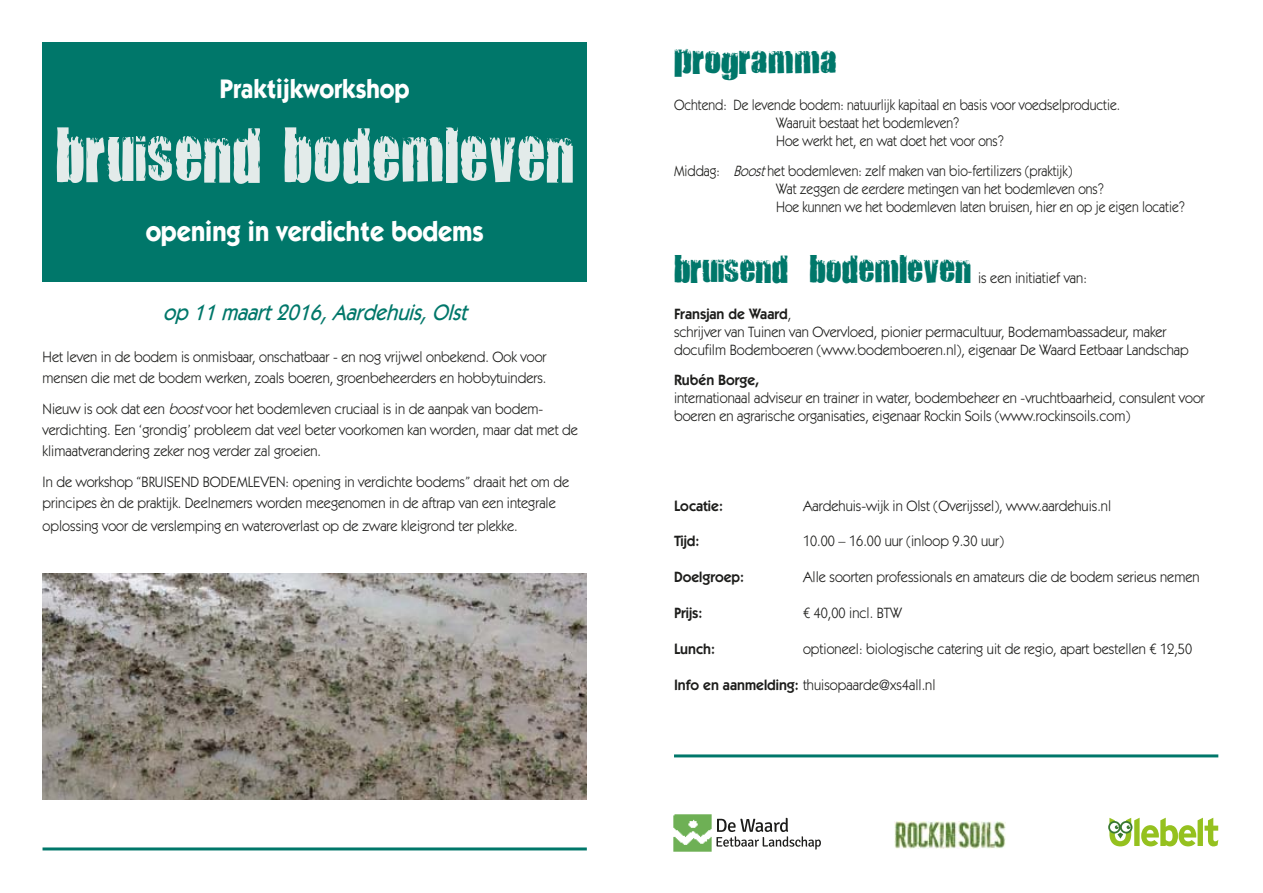
<style>
.page{position:relative;width:1263px;height:893px;background:#fff}
.page>*{position:absolute;margin:0;border:0;box-sizing:border-box;transform-origin:0 0}
.t1{font:89.7px "Funboy";letter-spacing:.01em;color:#e3ebea;scale:.83 1}
.platte_tekst{font:44.85px "Funboy";color:#00776a;scale:.95 1}
.platte_tekst-2{font:44.85px "Funboy";color:#00776a}
.t2{font:700 28.35px "ITC Kabel Std";color:#fff;scale:.9 1}
.t3{font:700 26.85px "ITC Kabel Std";color:#fff;scale:.9 1}
.t4{font:italic 500 22.35px "ITC Kabel Std";color:#00776a;scale:.9 1}
.platte_tekst-3{font:15px/20.9px "ITC Kabel Std";color:#1d1d1b;scale:.95 1}
.platte_tekst-4{font:15px "ITC Kabel Std";color:#1d1d1b;scale:.9 1}
.platte_tekst-5{font:600 15px "ITC Kabel Std";color:#1d1d1b;scale:.95 1}
.s1{font-style:italic}
.s2{font-weight:400}
.s3{font-weight:600}
</style>
<div class="page">
<div style="left:43px;top:43px;width:544px;height:239px;background:#00776a"></div>
<img style="left:43px;top:573px;width:544px;height:227px">
<hr style="left:43px;top:847px;width:544px;height:3px;background:#00776a">
<svg style="left:1108px;top:818px;width:110px;height:28px"></svg>
<img style="left:673px;top:814px;width:39px;height:38px">
<svg style="left:716px;top:818px;width:105px;height:31px"></svg>
<img style="left:894px;top:821px;width:111px;height:27px">
<hr style="left:674px;top:754px;width:544px;height:3px;background:#00776a">
<p class="t3" style="left:220px;top:72px;width:212px">Praktijkworkshop</p>
<p class="t1" style="left:56px;top:111px;width:625px">Bruisend bodemleven</p>
<p class="t2" style="left:146px;top:214px;width:377px">opening in verdichte bodems</p>
<p class="t4" style="left:163px;top:299px;width:347px">op11maart2016,Aardehuis,Olst</p>
<p class="platte_tekst-3" style="left:43px;top:346px;width:532px">Het leven in de bodem is onmisbaar, onschatbaar - en nog vrijwel onbekend. Ook voor mensen die met de bodem werken, zoals boeren, groenbeheerders en hobbytuinders.</p>
<p class="platte_tekst-3" style="left:43px;top:398px;width:565px">Nieuw is ook dat een <span class="s1">boost</span>voor het bodemleven cruciaal is in de aanpak van bodem&shy;verdichting. Een ‘grondig’ probleem dat veel beter voorkomen kan worden, maar dat met de klimaatverandering zeker nog verder zal groeien.</p>
<p class="platte_tekst-3" style="left:43px;top:472px;width:556px">In de workshop “BRUISEND BODEMLEVEN: opening in verdichte bodems” draait het om de principes èn de praktijk. Deelnemers worden meegenomen in de aftrap van een integrale</p>
<p class="platte_tekst-3" style="left:43px;top:515px;width:502px">oplossing voor de verslemping en wateroverlast op de zware kleigrond ter plekke.</p>
<p class="platte_tekst-2" style="left:674px;top:38px;width:164px">Programma</p>
<p class="platte_tekst-4" style="left:674px;top:96px;width:497px">Ochtend: De levende bodem: natuurlijk kapitaal en basis voor voedselproductie.</p>
<p class="platte_tekst-4" style="left:776px;top:114px;width:205px">Waaruit bestaat het bodemleven?</p>
<p class="platte_tekst-4" style="left:776px;top:132px;width:254px">Hoe werkt het, en wat doet het voor ons?</p>
<p class="platte_tekst-4" style="left:674px;top:162px;width:444px">Middag: <span class="s1">Boost</span>het bodemleven: zelf maken van bio-fertilizers (praktijk)</p>
<p class="platte_tekst-4" style="left:776px;top:180px;width:366px">Wat zeggen de eerdere metingen van het bodemleven ons?</p>
<p class="platte_tekst-4" style="left:776px;top:198px;width:455px">Hoe kunnen we het bodemleven laten bruisen, hier en op je eigen locatie?</p>
<p class="platte_tekst" style="left:674px;top:247px;width:314px">BRUISEND BODEMLEVEN</p>
<p class="platte_tekst-3" style="left:978px;top:268px;width:116px">is een initiatief van:</p>
<p class="platte_tekst-5" style="left:674px;top:305px;width:125px">Fransjan de Waard<span class="s2">,</span></p>
<p class="platte_tekst-3" style="left:674px;top:322px;width:520px">schrijver van Tuinen van Overvloed, pionier permacultuur, Bodemambassadeur, maker</p>
<p class="platte_tekst-3" style="left:674px;top:340px;width:543px">docufilm Bodemboeren (www.bodemboeren.nl), eigenaar De Waard Eetbaar Landschap</p>
<p class="platte_tekst-5" style="left:674px;top:371px;width:91px">Rubén Borge,</p>
<p class="platte_tekst-3" style="left:674px;top:389px;width:560px;line-height:18px">internationaal adviseur en trainer in water, bodembeheer en -vruchtbaarheid, consulent voor boeren en agrarische organisaties, eigenaar Rockin Soils (www.rockinsoils.com)</p>
<p class="platte_tekst-5" style="left:674px;top:497px;width:53px">Locatie:</p>
<p class="platte_tekst-3" style="left:803px;top:495px;width:326px">Aardehuis-wijk in Olst (Overijssel), www.aardehuis.nl</p>
<p class="platte_tekst-5" style="left:674px;top:532px;width:28px">Tijd:</p>
<p class="platte_tekst-3" style="left:803px;top:531px;width:213px">10.00 – 16.00 uur (inloop 9.30 uur)</p>
<p class="platte_tekst-5" style="left:674px;top:568px;width:75px">Doelgroep:</p>
<p class="platte_tekst-3" style="left:803px;top:567px;width:419px">Alle soorten professionals en amateurs die de bodem serieus nemen</p>
<p class="platte_tekst-5" style="left:674px;top:604px;width:31px">Prijs:</p>
<p class="platte_tekst-3" style="left:803px;top:603px;width:106px">€ 40,00 incl. BTW</p>
<p class="platte_tekst-5" style="left:674px;top:640px;width:45px">Lunch:</p>
<p class="platte_tekst-3" style="left:803px;top:638px;width:411px">optioneel: biologische catering uit de regio, apart bestellen € 12,50</p>
<p class="platte_tekst-3" style="left:674px;top:674px;width:277px"><span class="s3">Info en aanmelding:</span> thuisopaarde@xs4all.nl</p>
</div>
